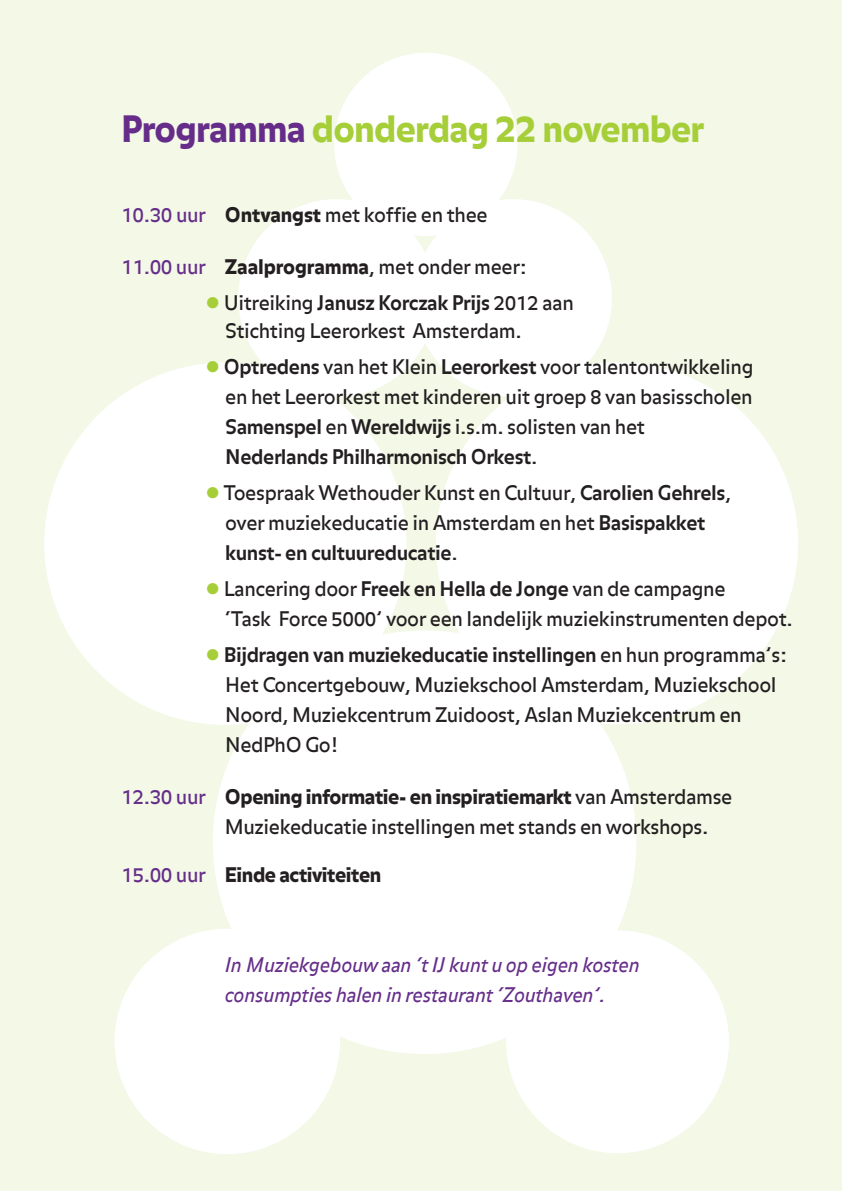
<style>
.page{position:relative;width:842px;height:1191px;background:#f3f8e7}
.page>*{position:absolute;margin:0;border:0;box-sizing:border-box;transform-origin:0 0}
.t1{font:900 36px "Balance";letter-spacing:-.02em;color:#a6ce39}
.t2{font:20px/30px "Balance";letter-spacing:-.02em;color:#231f20}
.t3{font:italic 20px/30px "Balance";letter-spacing:-.015em;color:#652d89}
.t4{font:900 20px "Balance";letter-spacing:-.02em;color:#231f20}
.s1{color:#652d89}
.s2{font-weight:900}
.s3{font-family:"European Pi Three";font-size:24px;color:#a6ce39}
.s4{font-weight:700}
.s5{font-weight:400;color:#652d89}
</style>
<div class="page">
<div style="left:213px;top:630px;width:423px;height:424px;background:#fff;border-radius:50%"></div>
<div style="left:115px;top:928px;width:225px;height:226px;background:#fff;border-radius:50%"></div>
<div style="left:506px;top:930px;width:223px;height:223px;background:#fff;border-radius:50%"></div>
<div style="left:44px;top:362px;width:362px;height:363px;background:#fff;border-radius:50%"></div>
<div style="left:436px;top:362px;width:362px;height:362px;background:#fff;border-radius:50%"></div>
<div style="left:238px;top:199px;width:198px;height:198px;background:#fff;border-radius:50%"></div>
<div style="left:414px;top:199px;width:198px;height:198px;background:#fff;border-radius:50%"></div>
<div style="left:334px;top:53px;width:183px;height:183px;background:#fff;border-radius:50%"></div>
<h1 class="t1" style="left:121px;top:115px;width:585px"><span class="s1">Programma</span> donderdag 22 november</h1>
<p class="t2" style="left:121px;top:201px;width:368px"><span class="s1">10.30 uur</span> <span class="s2">Ontvangst</span> met koffie en thee</p>
<p class="t2" style="left:121px;top:253px;width:407px"><span class="s1">11.00 uur</span> <span class="s2">Zaalprogramma</span>, met onder meer:</p>
<p class="t2" style="left:225px;top:290px;width:350px;line-height:28px;text-indent:-19px"><span class="s3">-</span> Uitreiking <span class="s4">Janusz Korczak Prijs</span> 2012 aan<br>Stichting Leerorkest Amsterdam.</p>
<p class="t2" style="left:225px;top:353px;width:530px;text-indent:-19px"><span class="s3">-</span> <span class="s4">Optredens</span> van het Klein <span class="s4">Leerorkest</span> voor talentontwikkeling en het Leerorkest met kinderen uit groep 8 van basisscholen <span class="s4">Samenspel</span> en <span class="s4">Wereldwijs</span> i.s.m. solisten van het<br><span class="s4">Nederlands Philharmonisch Orkest</span>.</p>
<p class="t2" style="left:225px;top:479px;width:508px;text-indent:-19px"><span class="s3">-</span> Toespraak Wethouder Kunst en Cultuur, <span class="s4">Carolien Gehrels</span>, over muziekeducatie in Amsterdam en het <span class="s4">Basispakket kunst- en cultuureducatie</span>.</p>
<p class="t2" style="left:225px;top:575px;width:569px;text-indent:-19px"><span class="s3">-</span> Lancering door <span class="s4">Freek en Hella de Jonge</span> van de campagne<br>‘Task Force 5000’ voor een landelijk muziekinstrumenten depot.</p>
<p class="t2" style="left:225px;top:641px;width:564px;text-indent:-19px"><span class="s3">-</span> <span class="s4">Bijdragen van muziekeducatie instellingen</span> en hun programma’s:<br>Het Concertgebouw, Muziekschool Amsterdam, Muziekschool Noord, Muziekcentrum Zuidoost, Aslan Muziekcentrum en NedPhO Go!</p>
<p class="t2" style="left:225px;top:783px;width:509px;text-indent:-104px"><span class="s1">12.30 uur</span> <span class="s2">Opening informatie- en inspiratiemarkt</span> van Amsterdamse<br>Muziekeducatie instellingen met stands en workshops.</p>
<p class="t4" style="left:121px;top:867px;width:262px"><span class="s5">15.00 uur</span> Einde activiteiten</p>
<p class="t3" style="left:225px;top:951px;width:416px">In Muziekgebouw aan ‘t IJ kunt u op eigen kosten consumpties halen in restaurant ‘Zouthaven’.</p>
</div>
